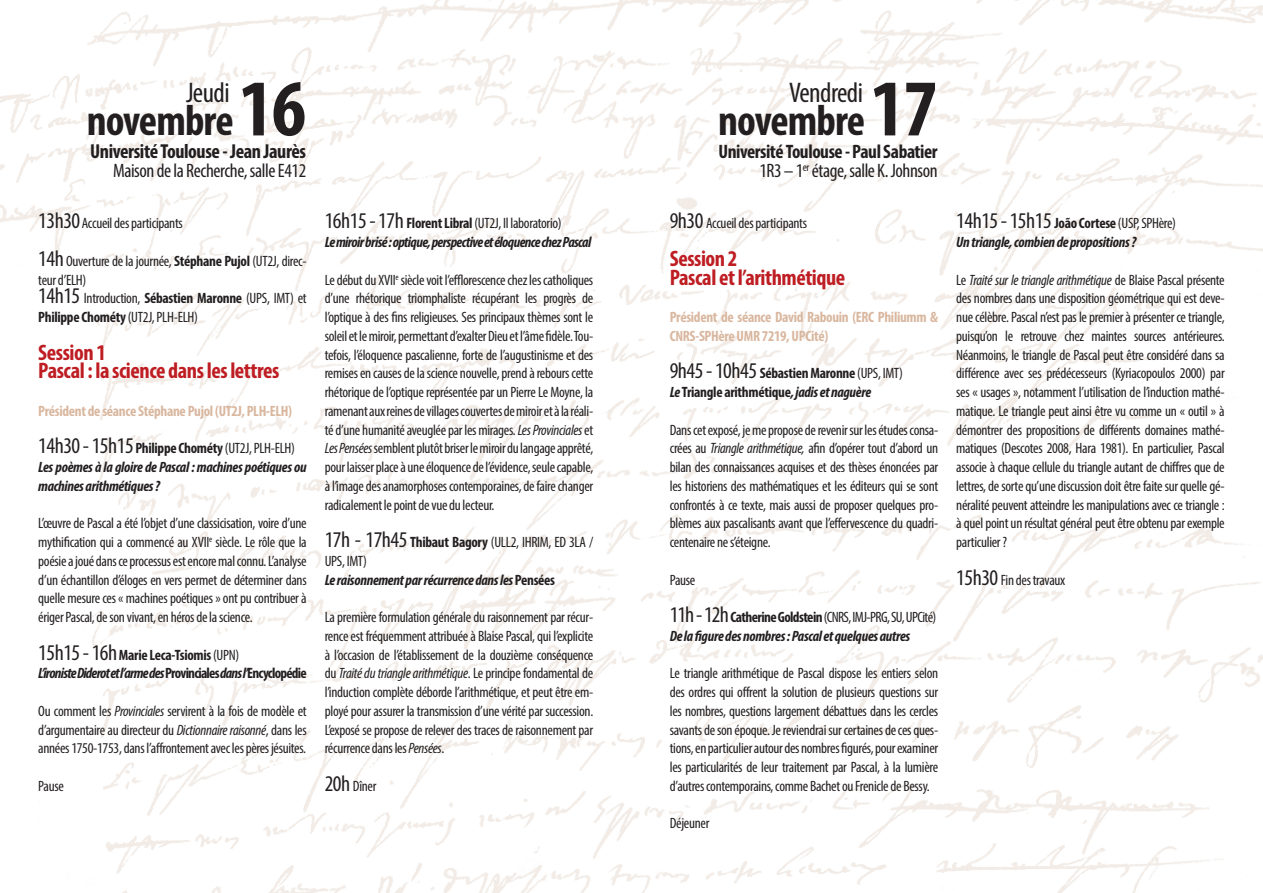
<style>
.page{position:relative;width:1263px;height:893px;background:#fff}
.page>*{position:absolute;margin:0;border:0;box-sizing:border-box;transform-origin:0 0}
.t1{font:700 condensed 43.5px "Myriad Pro";letter-spacing:-.02em;color:#231f20}
.t2{font:condensed 28.5px "Myriad Pro";letter-spacing:-.02em;color:#231f20}
.t3{font:700 condensed 22.5px "Myriad Pro";letter-spacing:-.02em;color:#be1e23}
.t4{font:700 condensed 20.25px "Myriad Pro";letter-spacing:-.02em;color:#231f20}
.t5{font:condensed 19.5px "Myriad Pro";letter-spacing:-.02em;color:#231f20}
.t6{font:700 condensed 19.5px "Myriad Pro";letter-spacing:-.02em;color:#231f20}
.t7{font:condensed 15px/18.8px "Myriad Pro";letter-spacing:-.02em;color:#231f20;text-align:justify}
.t8{font:italic 700 condensed 15px/18.8px "Myriad Pro";letter-spacing:-.02em;color:#231f20}
.t9{font:700 condensed 15px "Myriad Pro";letter-spacing:-.02em;color:#231f20}
.t10{font:700 condensed 15px/18.8px "Myriad Pro";letter-spacing:-.02em;color:#d9b79f}
.t11{font:italic 700 condensed 15px "Myriad Pro";letter-spacing:-.05em;color:#231f20}
.t12{font:italic 700 condensed 15px "Myriad Pro";letter-spacing:-.04em;color:#231f20}
.t13{font:condensed 15px "Myriad Pro";letter-spacing:-.04em;color:#231f20}
.s1{font-size:81px}
.s2{font-size:22.5px}
.s3{font-weight:700}
.s4{font-weight:400;font-size:22.5px}
.s5{font-weight:400}
.s6{font-style:normal}
.s7{font-style:italic}
</style>
<div class="page">
<img style="left:0;top:0;width:1263px;height:893px">
<p class="t1" style="left:87px;top:94px;width:221px">novembre <span class="s1">16</span></p>
<p class="t4" style="left:90px;top:139px;width:218px">Université Toulouse - Jean Jaurès</p>
<p class="t5" style="left:113px;top:159px;width:195px">Maison de la Recherche, salle E412</p>
<p class="t2" style="left:186px;top:76px;width:45px">Jeudi</p>
<p class="t2" style="left:789px;top:76px;width:75px">Vendredi</p>
<p class="t1" style="left:718px;top:94px;width:221px">novembre <span class="s1">17</span></p>
<p class="t6" style="left:718px;top:139px;width:221px">Université Toulouse - Paul Sabatier</p>
<p class="t5" style="left:759px;top:159px;width:180px">1R3 – 1<sup>er</sup> étage, salle K. Johnson</p>
<p class="t7" style="left:38px;top:214px;width:146px"><span class="s2">13h30</span> Accueil des participants</p>
<p class="t7" style="left:38px;top:251px;width:270px"><span class="s2">14h</span> Ouverture de la journée, <span class="s3">Stéphane Pujol</span> (UT2J, direc&shy;teur d’ELH)</p>
<p class="t7" style="left:38px;top:289px;width:270px"><span class="s2">14h15</span> Introduction, <span class="s3">Sébastien Maronne</span> (UPS, IMT) et<br><span class="s3">Philippe Chométy</span> (UT2J, PLH-ELH)</p>
<p class="t3" style="left:38px;top:338px;width:69px">Session 1</p>
<p class="t3" style="left:38px;top:357px;width:243px">Pascal : la science dans les lettres</p>
<p class="t10" style="left:38px;top:401px;width:255px">Président de séance Stéphane Pujol (UT2J, PLH-ELH)</p>
<p class="t9" style="left:38px;top:439px;width:258px"><span class="s4">14h30 - 15h15</span>Philippe Chométy <span class="s5">(UT2J, PLH-ELH)</span></p>
<p class="t8" style="left:38px;top:457px;width:270px">Les poèmes à la gloire de Pascal : machines poétiques ou machines arithmétiques ?</p>
<p class="t7" style="left:38px;top:514px;width:270px">L’œuvre de Pascal a été l’objet d’une classicisation, voire d’une mythification qui a commencé au XVII<sup>e</sup> siècle. Le rôle que la poésie a joué dans ce processus est encore mal connu. L’analyse d’un échantillon d’éloges en vers permet de déterminer dans quelle mesure ces « machines poétiques » ont pu contribuer à ériger Pascal, de son vivant, en héros de la science.</p>
<p class="t9" style="left:38px;top:645px;width:203px"><span class="s4">15h15 - 16h</span>Marie Leca-Tsiomis <span class="s5">(UPN)</span></p>
<p class="t11" style="left:38px;top:664px;width:270px">L’ironiste Diderot et l’arme des <span class="s6">Provinciales</span> dans l’<span class="s6">Encyclopédie</span></p>
<p class="t7" style="left:38px;top:701px;width:270px">Ou comment les <span class="s7">Provinciales</span> servirent à la fois de modèle et d’argumentaire au directeur du <span class="s7">Dictionnaire raisonné</span>, dans les années 1750-1753, dans l’affrontement avec les pères jésuites.</p>
<p class="t7" style="left:38px;top:776px;width:27px">Pause</p>
<p class="t7" style="left:325px;top:214px;width:238px"><span class="s2">16h15 - 17h</span> <span class="s3">Florent Libral</span> (UT2J, Il laboratorio)</p>
<p class="t12" style="left:325px;top:233px;width:268px">Le miroir brisé : optique, perspective et éloquence chez Pascal</p>
<p class="t7" style="left:325px;top:270px;width:270px">Le début du XVII<sup>e</sup> siècle voit l’efflorescence chez les catholiques d’une rhétorique triomphaliste récupérant les progrès de l’optique à des fins religieuses. Ses principaux thèmes sont le soleil et le miroir, permettant d’exalter Dieu et l’âme fidèle. Tou&shy;tefois, l’éloquence pascalienne, forte de l’augustinisme et des remises en causes de la science nouvelle, prend à rebours cette rhétorique de l’optique représentée par un Pierre Le Moyne, la ramenant aux reines de villages couvertes de miroir et à la réali&shy;té d’une humanité aveuglée par les mirages. <span class="s7">Les Provinciales</span> et <span class="s7">Les Pensées</span> semblent plutôt briser le miroir du langage apprêté, pour laisser place à une éloquence de l’évidence, seule capable, à l’image des anamorphoses contemporaines, de faire changer radicalement le point de vue du lecteur.</p>
<p class="t7" style="left:325px;top:533px;width:270px"><span class="s2">17h - 17h45</span> <span class="s3">Thibaut Bagory</span> (ULL2, IHRIM, ED 3LA /<br>UPS, IMT)</p>
<p class="t8" style="left:325px;top:570px;width:232px">Le raisonnement par récurrence dans les <span class="s6">Pensées</span></p>
<p class="t7" style="left:325px;top:608px;width:270px">La première formulation générale du raisonnement par récur&shy;rence est fréquemment attribuée à Blaise Pascal, qui l’explicite à l’occasion de l’établissement de la douzième conséquence du <span class="s7">Traité du triangle arithmétique</span>. Le principe fondamental de l’induction complète déborde l’arithmétique, et peut être em&shy;ployé pour assurer la transmission d’une vérité par succession.<br>L’exposé se propose de relever des traces de raisonnement par récurrence dans les <span class="s7">Pensées</span>.</p>
<p class="t7" style="left:325px;top:776px;width:53px"><span class="s2">20h</span> Dîner</p>
<p class="t7" style="left:670px;top:214px;width:139px"><span class="s2">9h30</span> Accueil des participants</p>
<p class="t3" style="left:670px;top:244px;width:69px">Session 2</p>
<p class="t3" style="left:670px;top:263px;width:177px">Pascal et l’arithmétique</p>
<p class="t10" style="left:670px;top:307px;width:270px">Président de séance David Rabouin (ERC Philiumm &amp;<br>CNRS-SPHère UMR 7219, UPCité)</p>
<p class="t9" style="left:670px;top:364px;width:235px"><span class="s4">9h45 - 10h45</span> Sébastien Maronne <span class="s5">(UPS, IMT)</span></p>
<p class="t9" style="left:670px;top:383px;width:203px"><span class="s7">Le</span> Triangle arithmétique<span class="s7">, jadis et naguère</span></p>
<p class="t7" style="left:670px;top:420px;width:270px">Dans cet exposé, je me propose de revenir sur les études consa&shy;crées au <span class="s7">Triangle arithmétique,</span> afin d’opérer tout d’abord un bilan des connaissances acquises et des thèses énoncées par les historiens des mathématiques et les éditeurs qui se sont confrontés à ce texte, mais aussi de proposer quelques pro&shy;blèmes aux pascalisants avant que l’effervescence du quadri&shy;centenaire ne s’éteigne.</p>
<p class="t7" style="left:670px;top:570px;width:27px">Pause</p>
<p class="t13" style="left:670px;top:608px;width:268px"><span class="s2">11h - 12h</span> <span class="s3">Catherine Goldstein</span> (CNRS, IMJ-PRG, SU, UPCité)</p>
<p class="t8" style="left:670px;top:626px;width:242px">De la figure des nombres : Pascal et quelques autres</p>
<p class="t7" style="left:670px;top:664px;width:270px">Le triangle arithmétique de Pascal dispose les entiers selon des ordres qui offrent la solution de plusieurs questions sur les nombres, questions largement débattues dans les cercles savants de son époque. Je reviendrai sur certaines de ces ques&shy;tions, en particulier autour des nombres figurés, pour examiner les particularités de leur traitement par Pascal, à la lumière d’autres contemporains, comme Bachet ou Frenicle de Bessy.</p>
<p class="t7" style="left:670px;top:814px;width:41px">Déjeuner</p>
<p class="t7" style="left:956px;top:214px;width:221px"><span class="s2">14h15 - 15h15</span> <span class="s3">João Cortese</span> (USP, SPHère)</p>
<p class="t8" style="left:956px;top:232px;width:181px">Un triangle, combien de propositions ?</p>
<p class="t7" style="left:956px;top:270px;width:270px">Le <span class="s7">Traité sur le triangle arithmétique</span> de Blaise Pascal présente des nombres dans une disposition géométrique qui est deve&shy;nue célèbre. Pascal n’est pas le premier à présenter ce triangle, puisqu’on le retrouve chez maintes sources antérieures.<br>Néanmoins, le triangle de Pascal peut être considéré dans sa différence avec ses prédécesseurs (Kyriacopoulos 2000) par ses « usages », notamment l’utilisation de l’induction mathé&shy;matique. Le triangle peut ainsi être vu comme un « outil » à démontrer des propositions de différents domaines mathé&shy;matiques (Descotes 2008, Hara 1981). En particulier, Pascal associe à chaque cellule du triangle autant de chiffres que de lettres, de sorte qu’une discussion doit être faite sur quelle gé&shy;néralité peuvent atteindre les manipulations avec ce triangle : à quel point un résultat général peut être obtenu par exemple particulier ?</p>
<p class="t7" style="left:956px;top:570px;width:111px"><span class="s2">15h30</span> Fin des travaux</p>
</div>
